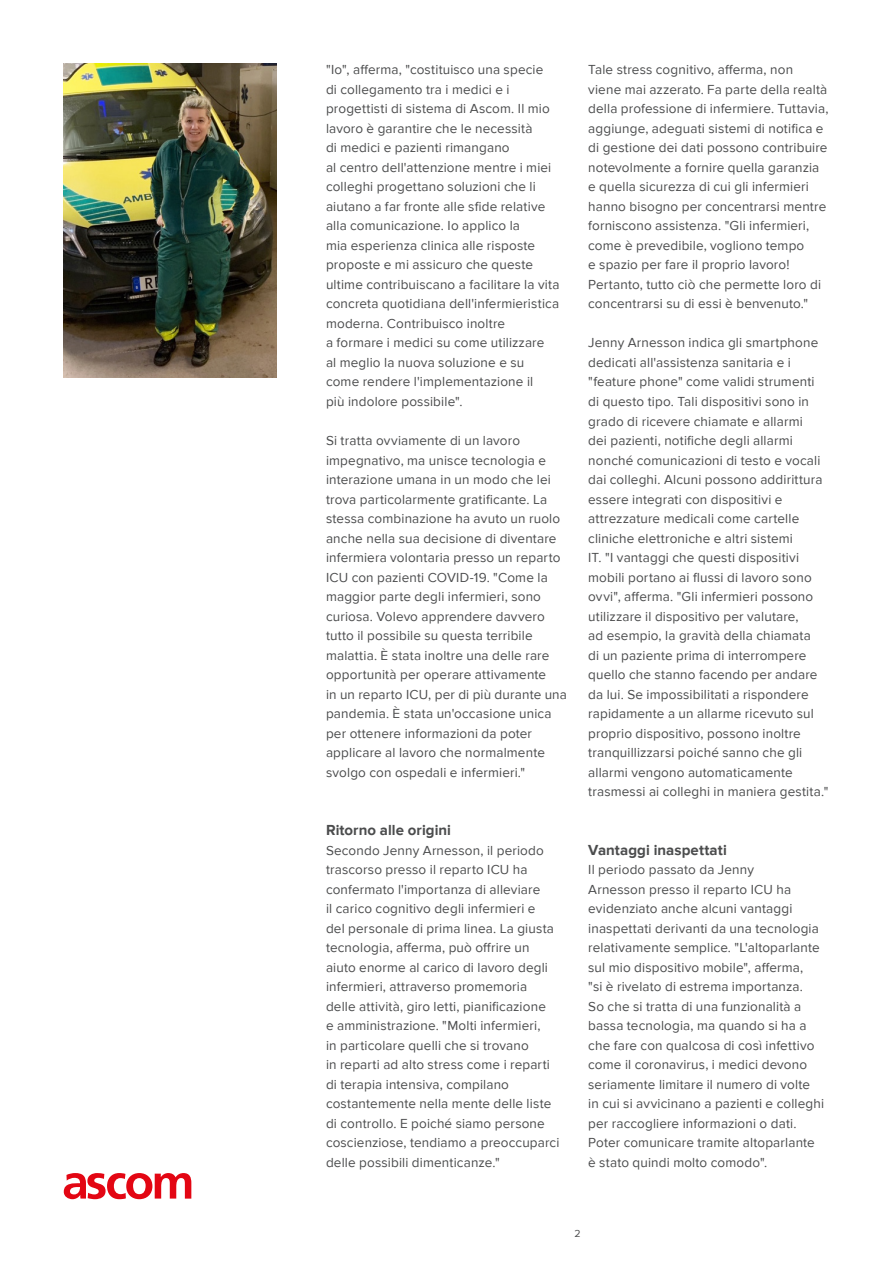
<style>
.page{position:relative;width:893px;height:1263px;background:#fff}
.page>*{position:absolute;margin:0;border:0;box-sizing:border-box;transform-origin:0 0}
.Sub-heading__body_co{font:700 15px "Proxima Nova";letter-spacing:.005em;color:#4b4c4d}
.Body_copy{font:13.5px/19.5px "Proxima Nova";letter-spacing:.01em;color:#4b4c4d}
.t1{font:10.5px "Proxima Nova";color:#4b4c4d}
</style>
<div class="page">
<img style="left:64px;top:64px;width:212px;height:313px">
<svg style="left:64px;top:1173px;width:127px;height:26px"></svg>
<p class="Body_copy" style="left:326px;top:60px;width:235px">"Io", afferma, "costituisco una specie<br>di collegamento tra i medici e i progettisti di sistema di Ascom. Il mio lavoro è garantire che le necessità<br>di medici e pazienti rimangano<br>al centro dell'attenzione mentre i miei colleghi progettano soluzioni che li aiutano a far fronte alle sfide relative alla comunicazione. Io applico la<br>mia esperienza clinica alle risposte proposte e mi assicuro che queste ultime contribuiscano a facilitare la vita concreta quotidiana dell'infermieristica moderna. Contribuisco inoltre<br>a formare i medici su come utilizzare<br>al meglio la nuova soluzione e su come rendere l'implementazione il<br>più indolore possibile".</p>
<p class="Body_copy" style="left:326px;top:431px;width:242px">Si tratta ovviamente di un lavoro impegnativo, ma unisce tecnologia e interazione umana in un modo che lei trova particolarmente gratificante. La stessa combinazione ha avuto un ruolo anche nella sua decisione di diventare infermiera volontaria presso un reparto ICU con pazienti COVID-19. "Come la maggior parte degli infermieri, sono curiosa. Volevo apprendere davvero tutto il possibile su questa terribile malattia. È stata inoltre una delle rare opportunità per operare attivamente<br>in un reparto ICU, per di più durante una pandemia. È stata un'occasione unica per ottenere informazioni da poter applicare al lavoro che normalmente svolgo con ospedali e infermieri."</p>
<p class="Sub-heading__body_co" style="left:326px;top:821px;width:127px">Ritorno alle origini</p>
<p class="Body_copy" style="left:326px;top:840px;width:235px">Secondo Jenny Arnesson, il periodo trascorso presso il reparto ICU ha confermato l'importanza di alleviare<br>il carico cognitivo degli infermieri e<br>del personale di prima linea. La giusta tecnologia, afferma, può offrire un aiuto enorme al carico di lavoro degli infermieri, attraverso promemoria delle attività, giro letti, pianificazione<br>e amministrazione. "Molti infermieri,<br>in particolare quelli che si trovano<br>in reparti ad alto stress come i reparti di terapia intensiva, compilano costantemente nella mente delle liste di controllo. E poiché siamo persone coscienziose, tendiamo a preoccuparci delle possibili dimenticanze."</p>
<p class="Body_copy" style="left:588px;top:60px;width:242px">Tale stress cognitivo, afferma, non viene mai azzerato. Fa parte della realtà della professione di infermiere. Tuttavia, aggiunge, adeguati sistemi di notifica e di gestione dei dati possono contribuire notevolmente a fornire quella garanzia e quella sicurezza di cui gli infermieri hanno bisogno per concentrarsi mentre forniscono assistenza. "Gli infermieri, come è prevedibile, vogliono tempo<br>e spazio per fare il proprio lavoro!<br>Pertanto, tutto ciò che permette loro di concentrarsi su di essi è benvenuto."</p>
<p class="Body_copy" style="left:588px;top:333px;width:242px">Jenny Arnesson indica gli smartphone dedicati all'assistenza sanitaria e i "feature phone" come validi strumenti di questo tipo. Tali dispositivi sono in grado di ricevere chiamate e allarmi<br>dei pazienti, notifiche degli allarmi nonché comunicazioni di testo e vocali dai colleghi. Alcuni possono addirittura essere integrati con dispositivi e attrezzature medicali come cartelle cliniche elettroniche e altri sistemi<br>IT. "I vantaggi che questi dispositivi mobili portano ai flussi di lavoro sono ovvi", afferma. "Gli infermieri possono utilizzare il dispositivo per valutare,<br>ad esempio, la gravità della chiamata<br>di un paziente prima di interrompere quello che stanno facendo per andare da lui. Se impossibilitati a rispondere rapidamente a un allarme ricevuto sul proprio dispositivo, possono inoltre tranquillizzarsi poiché sanno che gli allarmi vengono automaticamente trasmessi ai colleghi in maniera gestita."</p>
<p class="Sub-heading__body_co" style="left:588px;top:841px;width:140px">Vantaggi inaspettati</p>
<p class="Body_copy" style="left:588px;top:860px;width:237px">Il periodo passato da Jenny<br>Arnesson presso il reparto ICU ha evidenziato anche alcuni vantaggi inaspettati derivanti da una tecnologia relativamente semplice. "L'altoparlante sul mio dispositivo mobile", afferma,<br>"si è rivelato di estrema importanza.<br>So che si tratta di una funzionalità a bassa tecnologia, ma quando si ha a che fare con qualcosa di così infettivo come il coronavirus, i medici devono seriamente limitare il numero di volte in cui si avvicinano a pazienti e colleghi per raccogliere informazioni o dati.<br>Poter comunicare tramite altoparlante è stato quindi molto comodo".</p>
<p class="t1" style="left:574px;top:1227px;width:8px">2</p>
</div>
